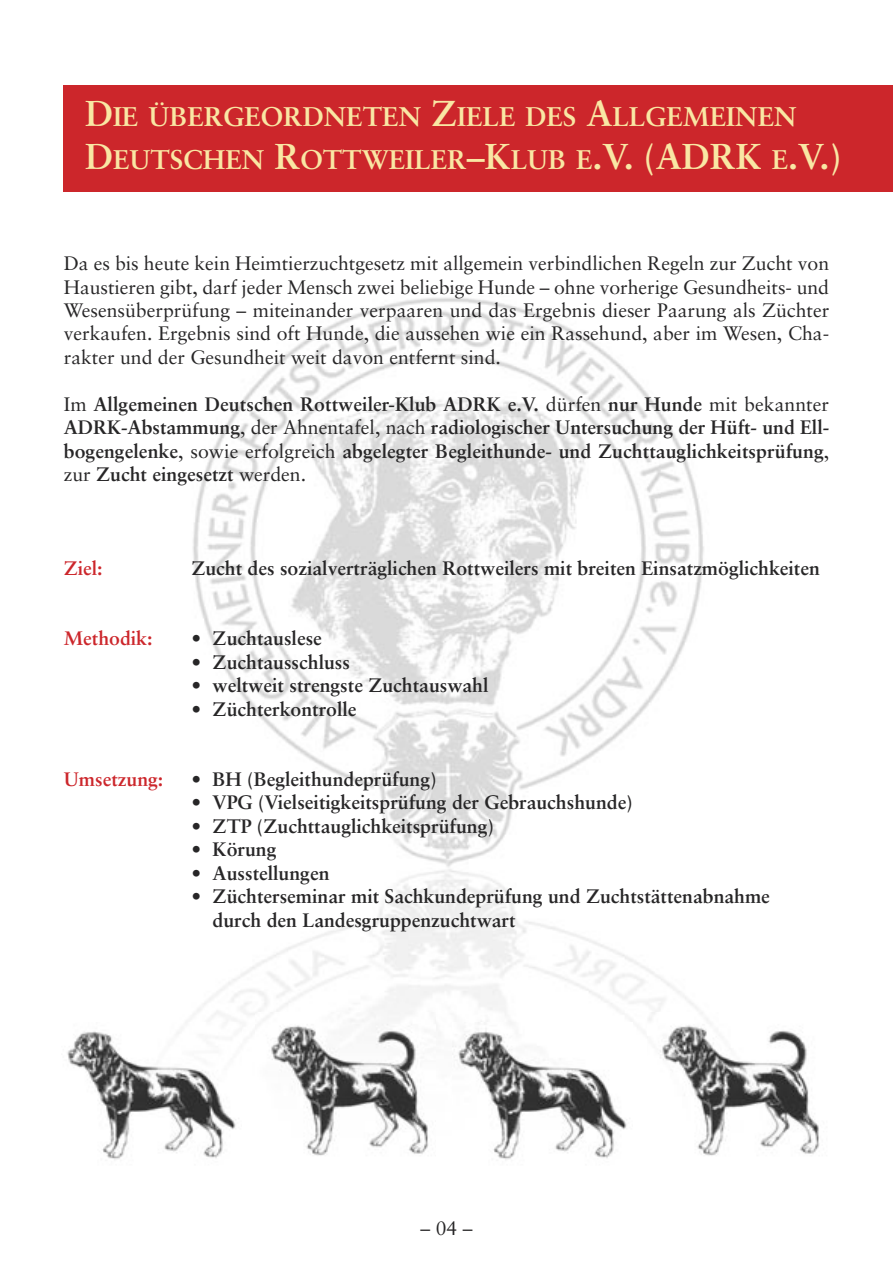
<style>
.page{position:relative;width:893px;height:1263px;background:#fff}
.page>*{position:absolute;margin:0;border:0;box-sizing:border-box;transform-origin:0 0}
.t1{font:700 27px/43.3px "Sabon";color:#f9e7a4}
.t2{font:700 19.5px/23.4px "Sabon";color:#272627;text-align:justify}
.t3{font:19.5px/23.4px "Sabon";color:#272627;text-align:justify}
.t4{font:700 19.5px "Sabon";color:#cc262b}
.s1{font-size:36px}
.s2{font-weight:400}
</style>
<div class="page">
<img style="left:63px;top:85px;width:830px;height:962px">
<div style="left:64px;top:85px;width:829px;height:106px;background:#cc262b"></div>
<img style="left:63px;top:1022px;width:179px;height:138px">
<img style="left:256px;top:1013px;width:180px;height:143px">
<img style="left:453px;top:1022px;width:180px;height:138px">
<img style="left:647px;top:1013px;width:180px;height:143px">
<h1 class="t1" style="left:85px;top:97px;width:758px"><span class="s1">D</span>IE ÜBERGEORDNETEN <span class="s1">Z</span>IELE DES <span class="s1">A</span>LLGEMEINEN<br><span class="s1">D</span>EUTSCHEN <span class="s1">R</span>OTTWEILER<span class="s1">–K</span>LUB E<span class="s1">.V. (ADRK</span> E<span class="s1">.V.)</span></h1>
<p class="t3" style="left:64px;top:253px;width:767px">Da es bis heute kein Heimtierzuchtgesetz mit allgemein verbindlichen Regeln zur Zucht von Haustieren gibt, darf jeder Mensch zwei beliebige Hunde – ohne vorherige Gesundheits- und Wesensüberprüfung – miteinander verpaaren und das Ergebnis dieser Paarung als Züchter verkaufen. Ergebnis sind oft Hunde, die aussehen wie ein Rassehund, aber im Wesen, Cha&shy;rakter und der Gesundheit weit davon entfernt sind.</p>
<p class="t2" style="left:64px;top:394px;width:767px"><span class="s2">Im</span> Allgemeinen Deutschen Rottweiler-Klub ADRK e.V. <span class="s2">dürfen</span> nur Hunde <span class="s2">mit bekannter </span>ADRK-Abstammung<span class="s2">, der Ahnentafel, nach</span> radiologischer Untersuchung der Hüft- und Ell&shy;bogengelenke<span class="s2">, sowie erfolgreich</span> abgelegter Begleithunde- und Zuchttauglichkeitsprüfung<span class="s2">, zur</span> Zucht eingesetzt <span class="s2">werden.</span></p>
<p class="t4" style="left:64px;top:560px;width:40px">Ziel:</p>
<p class="t2" style="left:191px;top:558px;width:630px">Zucht des sozialverträglichen Rottweilers mit breiten Einsatzmöglichkeiten</p>
<p class="t4" style="left:64px;top:630px;width:90px">Methodik:</p>
<p class="t2" style="left:191px;top:628px;width:132px">• Zuchtauslese</p>
<p class="t2" style="left:191px;top:652px;width:160px">• Zuchtausschluss</p>
<p class="t2" style="left:191px;top:675px;width:299px">• weltweit strengste Zuchtauswahl</p>
<p class="t2" style="left:191px;top:699px;width:167px">• Züchterkontrolle</p>
<p class="t4" style="left:64px;top:771px;width:101px">Umsetzung:</p>
<p class="t2" style="left:191px;top:769px;width:247px">• BH (Begleithundeprüfung)</p>
<p class="t2" style="left:191px;top:792px;width:443px">• VPG (Vielseitigkeitsprüfung der Gebrauchshunde)</p>
<p class="t2" style="left:191px;top:816px;width:304px">• ZTP (Zuchttauglichkeitsprüfung)</p>
<p class="t2" style="left:191px;top:839px;width:87px">• Körung</p>
<p class="t2" style="left:191px;top:863px;width:140px">• Ausstellungen</p>
<p class="t2" style="left:213px;top:886px;width:559px;text-indent:-21px">• Züchterseminar mit Sachkundeprüfung und Zuchtstättenabnahme durch den Landesgruppenzuchtwart</p>
<p class="t3" style="left:420px;top:1218px;width:53px">– 04 –</p>
</div>
